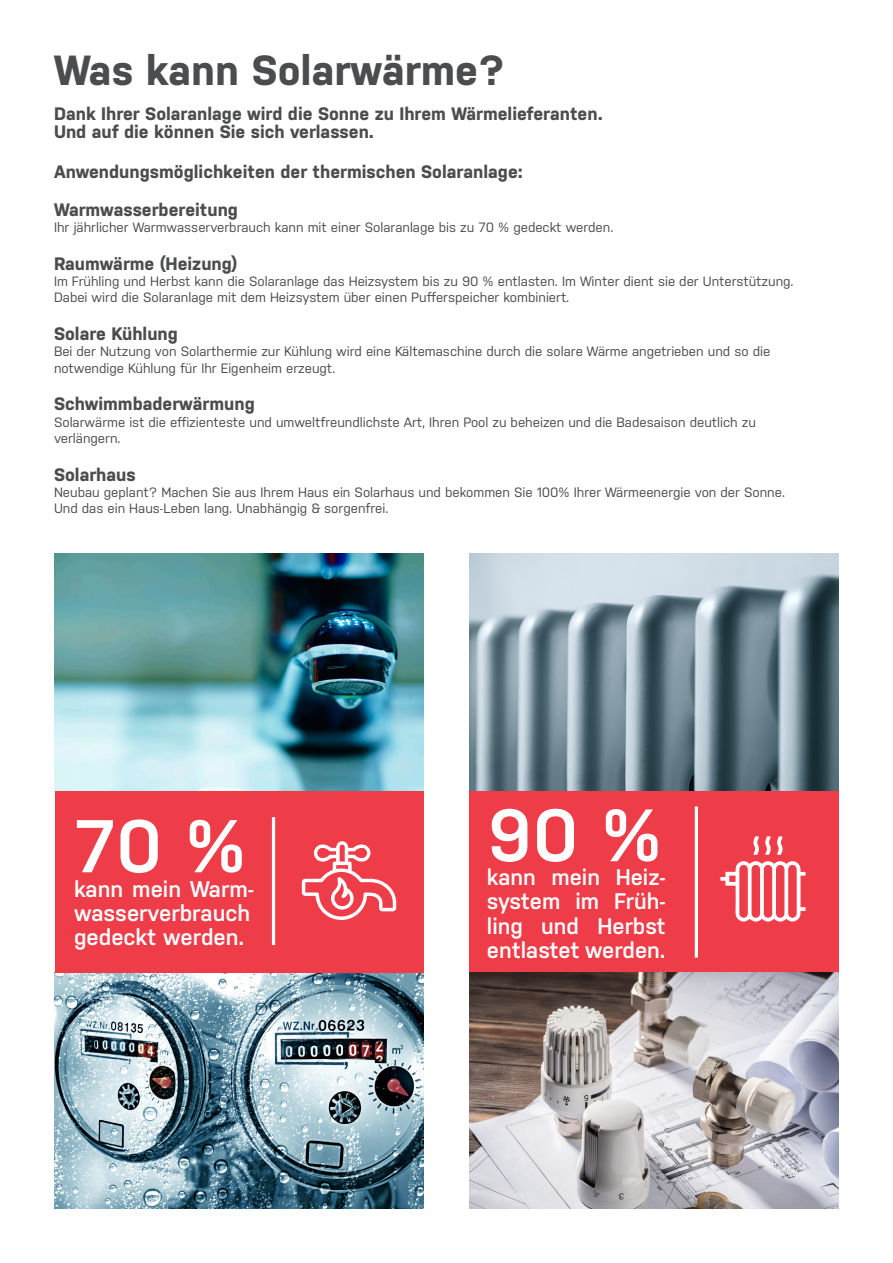
<style>
.page{position:relative;width:893px;height:1263px;background:#fff}
.page>*{position:absolute;margin:0;border:0;box-sizing:border-box;transform-origin:0 0}
.t1{font:600 74.4px "Nudista";color:#fff}
.t2{font:600 73.95px "Nudista";color:#fff}
.t3{font:700 42px "Nudista";color:#4b4c4d}
.t4{font:600 22.65px/24.3px "Nudista";color:#fff}
.t5{font:600 22.5px/24.2px "Nudista";color:#fff;text-align:justify}
.t6{font:700 18px/18px "Nudista";color:#4b4c4d}
.t7{font:13.5px/16.2px "Nudista";color:#4b4c4d}
</style>
<div class="page">
<img style="left:54px;top:972px;width:370px;height:237px">
<div style="left:469px;top:790px;width:370px;height:182px;background:#ee3d49"></div>
<hr style="left:695px;top:806px;width:3px;height:152px;background:#fff">
<svg style="left:718px;top:834px;width:89px;height:90px"></svg>
<div style="left:55px;top:790px;width:369px;height:182px;background:#ee3d49"></div>
<svg style="left:302px;top:841px;width:94px;height:81px"></svg>
<hr style="left:272px;top:817px;width:3px;height:128px;background:#fff">
<img style="left:54px;top:553px;width:370px;height:237px">
<img style="left:469px;top:972px;width:370px;height:237px">
<img style="left:469px;top:553px;width:370px;height:237px">
<h3 class="t3" style="left:54px;top:46px;width:452px">Was kann Solarwärme?</h3>
<h3 class="t6" style="left:54px;top:105px;width:550px">Dank Ihrer Solaranlage wird die Sonne zu Ihrem Wärmelieferanten.<br>Und auf die können Sie sich verlassen.</h3>
<h3 class="t6" style="left:54px;top:153px;width:470px;line-height:37.8px">Anwendungsmöglichkeiten der thermischen Solaranlage:<br>Warmwasserbereitung</h3>
<p class="t7" style="left:54px;top:219px;width:561px">Ihr jährlicher Warmwasserverbrauch kann mit einer Solaranlage bis zu 70 % gedeckt werden.</p>
<h3 class="t6" style="left:54px;top:254px;width:185px">Raumwärme (Heizung)</h3>
<p class="t7" style="left:54px;top:273px;width:741px">Im Frühling und Herbst kann die Solaranlage das Heizsystem bis zu 90 % entlasten. Im Winter dient sie der Unterstützung.<br>Dabei wird die Solaranlage mit dem Heizsystem über einen Pufferspeicher kombiniert.</p>
<h3 class="t6" style="left:54px;top:325px;width:125px">Solare Kühlung</h3>
<p class="t7" style="left:54px;top:343px;width:718px">Bei der Nutzung von Solarthermie zur Kühlung wird eine Kältemaschine durch die solare Wärme angetrieben und so die notwendige Kühlung für Ihr Eigenheim erzeugt.</p>
<h3 class="t6" style="left:54px;top:395px;width:202px">Schwimmbaderwärmung</h3>
<p class="t7" style="left:54px;top:414px;width:703px">Solarwärme ist die effizienteste und umweltfreundlichste Art, Ihren Pool zu beheizen und die Badesaison deutlich zu verlängern.</p>
<h3 class="t6" style="left:54px;top:465px;width:83px">Solarhaus</h3>
<p class="t7" style="left:54px;top:484px;width:733px">Neubau geplant? Machen Sie aus Ihrem Haus ein Solarhaus und bekommen Sie 100% Ihrer Wärmeenergie von der Sonne.<br>Und das ein Haus-Leben lang. Unabhängig &amp; sorgenfrei.</p>
<h1 class="t1" style="left:74px;top:803px;width:174px">70 %</h1>
<h3 class="t4" style="left:74px;top:876px;width:182px">kann mein Warm&shy;wasserverbrauch gedeckt werden.</h3>
<h2 class="t2" style="left:487px;top:793px;width:177px">90 %</h2>
<h3 class="t5" style="left:487px;top:865px;width:180px">kann mein Heiz&shy;system im Früh&shy;ling und Herbst entlastet werden.</h3>
</div>
